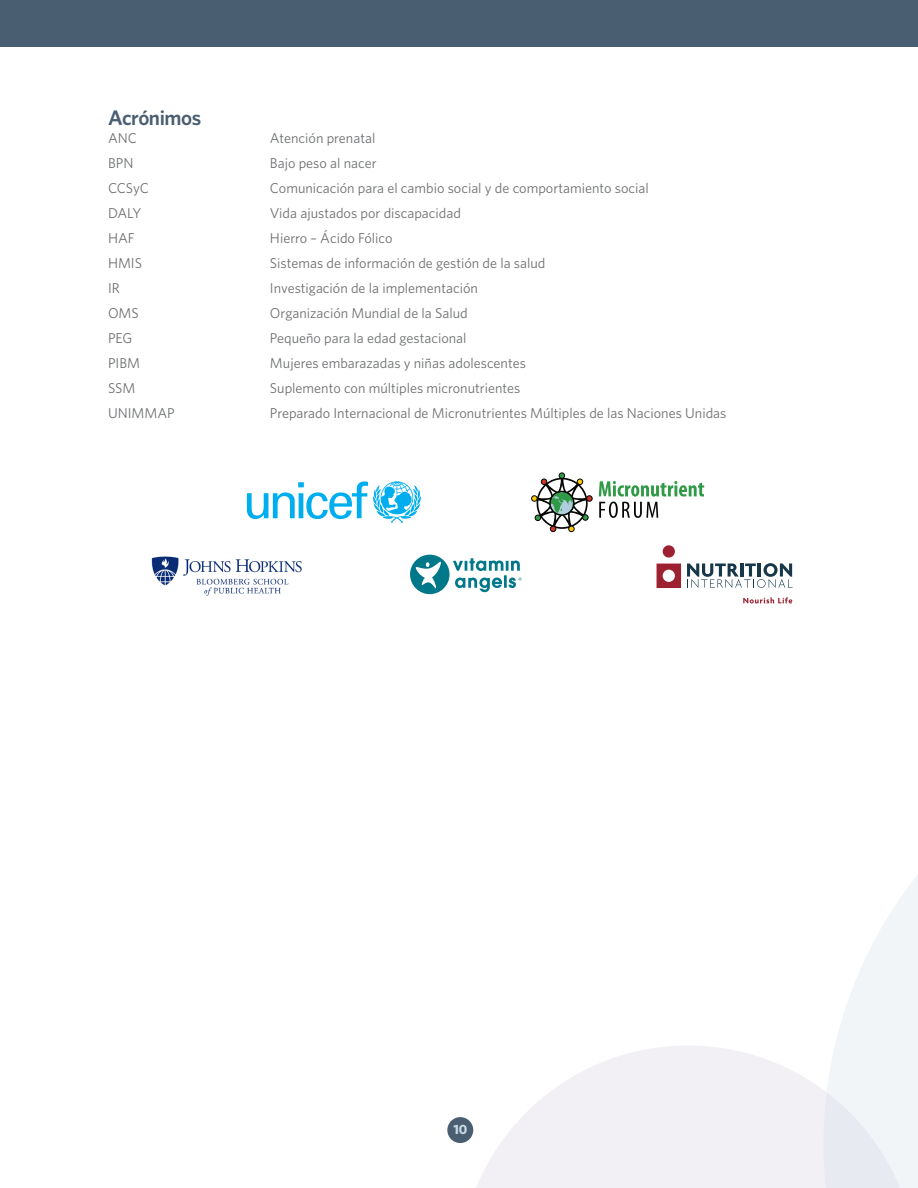
<style>
.page{position:relative;width:918px;height:1188px;background:#fff}
.page>*{position:absolute;margin:0;border:0;box-sizing:border-box;transform-origin:0 0}
.t1{font:600 21px "Whitney";letter-spacing:-.02em;color:#495e71}
.t2{font:14.25px "Whitney";color:#6d6f71}
.t3{font:700 13.5px "Whitney";color:#c9d9e5}
</style>
<div class="page">
<div style="left:447px;top:1117px;width:26px;height:26px;background:#495e71;border-radius:50%"></div>
<svg style="left:459px;top:1046px;width:365px;height:142px;fill:#f2f0f4"></svg>
<svg style="left:824px;top:875px;width:94px;height:313px;fill:#f1f5f8"></svg>
<div style="left:0;top:0;width:918px;height:46px;background:#495e71"></div>
<img style="left:151px;top:556px;width:151px;height:40px">
<svg style="left:743px;top:597px;width:49px;height:7px"></svg>
<div style="left:663px;top:545px;width:12px;height:13px;background:#9d2130;border-radius:50%"></div>
<svg style="left:657px;top:564px;width:24px;height:24px"></svg>
<svg style="left:687px;top:563px;width:106px;height:25px"></svg>
<svg style="left:247px;top:481px;width:174px;height:42px"></svg>
<svg style="left:410px;top:555px;width:112px;height:39px"></svg>
<div style="left:559px;top:472px;width:6px;height:7px;border:1px solid #050504;border-radius:50%"></div>
<div style="left:586px;top:495px;width:7px;height:7px;border:1px solid #050504;border-radius:50%"></div>
<div style="left:531px;top:495px;width:7px;height:7px;border:1px solid #050504;border-radius:50%"></div>
<svg style="left:532px;top:473px;width:60px;height:59px"></svg>
<div style="left:549px;top:491px;width:26px;height:25px;border:2px solid #050504;border-radius:50%"></div>
<svg style="left:599px;top:481px;width:105px;height:37px"></svg>
<p class="t1" style="left:108px;top:104px;width:95px">Acrónimos</p>
<p class="t2" style="left:108px;top:129px;width:30px">ANC</p>
<p class="t2" style="left:270px;top:129px;width:107px">Atención prenatal</p>
<p class="t2" style="left:108px;top:154px;width:27px">BPN</p>
<p class="t2" style="left:270px;top:154px;width:108px">Bajo peso al nacer</p>
<p class="t2" style="left:108px;top:179px;width:42px">CCSyC</p>
<p class="t2" style="left:270px;top:179px;width:380px">Comunicación para el cambio social y de comportamiento social</p>
<p class="t2" style="left:108px;top:204px;width:35px">DALY</p>
<p class="t2" style="left:270px;top:204px;width:193px">Vida ajustados por discapacidad</p>
<p class="t2" style="left:108px;top:229px;width:28px">HAF</p>
<p class="t2" style="left:270px;top:229px;width:124px">Hierro – Ácido Fólico</p>
<p class="t2" style="left:108px;top:254px;width:36px">HMIS</p>
<p class="t2" style="left:270px;top:254px;width:277px">Sistemas de información de gestión de la salud</p>
<p class="t2" style="left:108px;top:279px;width:13px">IR</p>
<p class="t2" style="left:270px;top:279px;width:209px">Investigación de la implementación</p>
<p class="t2" style="left:108px;top:303px;width:32px">OMS</p>
<p class="t2" style="left:270px;top:303px;width:199px">Organización Mundial de la Salud</p>
<p class="t2" style="left:108px;top:328px;width:26px">PEG</p>
<p class="t2" style="left:270px;top:328px;width:198px">Pequeño para la edad gestacional</p>
<p class="t2" style="left:108px;top:353px;width:34px">PIBM</p>
<p class="t2" style="left:270px;top:353px;width:257px">Mujeres embarazadas y niñas adolescentes</p>
<p class="t2" style="left:108px;top:378px;width:29px">SSM</p>
<p class="t2" style="left:270px;top:378px;width:252px">Suplemento con múltiples micronutrientes</p>
<p class="t2" style="left:108px;top:403px;width:68px">UNIMMAP</p>
<p class="t2" style="left:270px;top:403px;width:458px">Preparado Internacional de Micronutrientes Múltiples de las Naciones Unidas</p>
<p class="t3" style="left:453px;top:1120px;width:16px">10</p>
</div>
